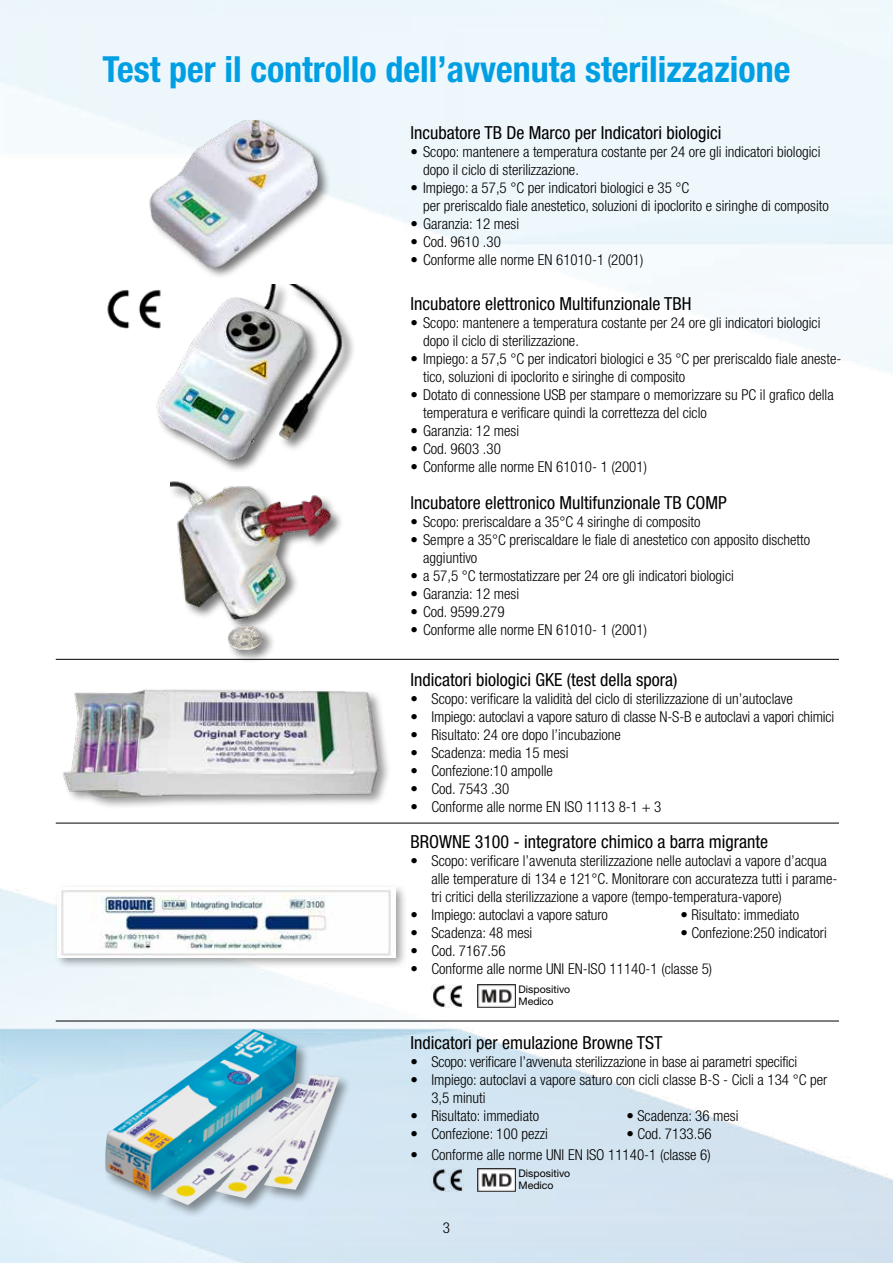
<style>
.page{position:relative;width:893px;height:1263px;background:#fff}
.page>*{position:absolute;margin:0;border:0;box-sizing:border-box;transform-origin:0 0}
.t1{font:700 condensed 36px "Helvetica Neue";color:#009fe3}
.t2{font:condensed 18px "Helvetica Neue";color:#000}
.t3{font:300 condensed 15px/18px "Helvetica Neue";color:#000}
.t4{font:10.5px/12px "Helvetica Neue";color:#000}
</style>
<div class="page">
<img style="left:0;top:0;width:893px;height:1263px">
<div style="left:54px;top:883px;width:354px;height:86px;background:#000;opacity:.38"></div>
<img style="left:58px;top:888px;width:338px;height:69px">
<img style="left:55px;top:678px;width:340px;height:133px">
<hr style="left:56px;top:823px;width:783px;height:1px;background:#000">
<hr style="left:56px;top:1021px;width:783px;height:1px;background:#000">
<div style="left:103px;top:1028px;width:249px;height:190px;background:#000;opacity:.41"></div>
<img style="left:105px;top:1029px;width:234px;height:176px">
<hr style="left:56px;top:659px;width:783px;height:1px;background:#000">
<div style="left:149px;top:118px;width:182px;height:162px;background:#f3f8fb"></div>
<img style="left:128px;top:121px;width:209px;height:156px">
<div style="left:168px;top:480px;width:176px;height:184px;background:#000;opacity:.55"></div>
<img style="left:170px;top:479px;width:166px;height:177px">
<div style="left:155px;top:282px;width:201px;height:192px;background:#000;opacity:.55"></div>
<img style="left:146px;top:284px;width:197px;height:194px">
<img style="left:105px;top:288px;width:59px;height:42px">
<img style="left:431px;top:985px;width:32px;height:22px">
<img style="left:477px;top:985px;width:38px;height:22px">
<img style="left:431px;top:1169px;width:32px;height:23px">
<img style="left:477px;top:1169px;width:38px;height:23px">
<h1 class="t1" style="left:103px;top:47px;width:689px">Test per il controllo dell’avvenuta sterilizzazione</h1>
<p class="t2" style="left:410px;top:122px;width:313px">lncubatore TB De Marco per Indicatori biologici</p>
<p class="t3" style="left:423px;top:143px;width:399px;text-indent:-13px">• Scopo: mantenere a temperatura costante per 24 ore gli indicatori biologici dopo il ciclo di sterilizzazione.</p>
<p class="t3" style="left:423px;top:179px;width:407px;text-indent:-13px">• Impiego: a 57,5 °C per indicatori biologici e 35 °C<br>per preriscaldo fiale anestetico, soluzioni di ipoclorito e siringhe di composito</p>
<p class="t3" style="left:410px;top:215px;width:110px">• Garanzia: 12 mesi</p>
<p class="t3" style="left:410px;top:233px;width:92px">• Cod. 9610 .30</p>
<p class="t3" style="left:410px;top:251px;width:235px">• Conforme alle norme EN 61010-1 (2001)</p>
<p class="t2" style="left:410px;top:294px;width:283px">Incubatore elettronico Multifunzionale TBH</p>
<p class="t3" style="left:423px;top:314px;width:399px;text-indent:-13px">• Scopo: mantenere a temperatura costante per 24 ore gli indicatori biologici dopo il ciclo di sterilizzazione.</p>
<p class="t3" style="left:423px;top:350px;width:420px;text-indent:-13px">• Impiego: a 57,5 °C per indicatori biologici e 35 °C per preriscaldo fiale aneste&shy;tico, soluzioni di ipoclorito e siringhe di composito</p>
<p class="t3" style="left:423px;top:386px;width:412px;text-indent:-13px">• Dotato di connessione USB per stampare o memorizzare su PC il grafico della temperatura e verificare quindi la correttezza del ciclo</p>
<p class="t3" style="left:410px;top:422px;width:110px">• Garanzia: 12 mesi</p>
<p class="t3" style="left:410px;top:440px;width:92px">• Cod. 9603 .30</p>
<p class="t3" style="left:410px;top:458px;width:238px">• Conforme alle norme EN 61010- 1 (2001)</p>
<p class="t2" style="left:410px;top:492px;width:318px">lncubatore elettronico Multifunzionale TB COMP</p>
<p class="t3" style="left:410px;top:513px;width:292px">• Scopo: preriscaldare a 35°C 4 siringhe di composito</p>
<p class="t3" style="left:423px;top:531px;width:389px;text-indent:-13px">• Sempre a 35°C preriscaldare le fiale di anestetico con apposito dischetto aggiuntivo</p>
<p class="t3" style="left:410px;top:567px;width:325px">• a 57,5 °C termostatizzare per 24 ore gli indicatori biologici</p>
<p class="t3" style="left:410px;top:585px;width:110px">• Garanzia: 12 mesi</p>
<p class="t3" style="left:410px;top:603px;width:96px">• Cod. 9599.279</p>
<p class="t3" style="left:410px;top:621px;width:238px">• Conforme alle norme EN 61010- 1 (2001)</p>
<p class="t2" style="left:410px;top:669px;width:269px">Indicatori biologici GKE (test della spora)</p>
<p class="t3" style="left:410px;top:690px;width:384px">• Scopo: verificare la validità del ciclo di sterilizzazione di un’autoclave</p>
<p class="t3" style="left:410px;top:708px;width:425px">• Impiego: autoclavi a vapore saturo di classe N-S-B e autoclavi a vapori chimici</p>
<p class="t3" style="left:410px;top:726px;width:212px">• Risultato: 24 ore dopo l’incubazione</p>
<p class="t3" style="left:410px;top:744px;width:160px">• Scadenza: media 15 mesi</p>
<p class="t3" style="left:410px;top:762px;width:144px">• Confezione:10 ampolle</p>
<p class="t3" style="left:410px;top:780px;width:100px">• Cod. 7543 .30</p>
<p class="t3" style="left:410px;top:798px;width:253px">• Conforme alle norme EN ISO 1113 8-1 + 3</p>
<p class="t2" style="left:410px;top:831px;width:359px">BROWNE 3100 - integratore chimico a barra migrante</p>
<p class="t3" style="left:431px;top:852px;width:408px;text-indent:-21px">• Scopo: verificare l’avvenuta sterilizzazione nelle autoclavi a vapore d’acqua alle temperature di 134 e 121°C. Monitorare con accuratezza tutti i parame&shy;tri critici della sterilizzazione a vapore (tempo-temperatura-vapore)</p>
<p class="t3" style="left:410px;top:906px;width:199px">• Impiego: autoclavi a vapore saturo</p>
<p class="t3" style="left:680px;top:906px;width:120px">• Risultato: immediato</p>
<p class="t3" style="left:410px;top:924px;width:123px">• Scadenza: 48 mesi</p>
<p class="t3" style="left:680px;top:924px;width:148px">• Confezione:250 indicatori</p>
<p class="t3" style="left:410px;top:942px;width:97px">• Cod. 7167.56</p>
<p class="t3" style="left:410px;top:960px;width:303px">• Conforme alle norme UNI EN-ISO 11140-1 (classe 5)</p>
<p class="t4" style="left:519px;top:983px;width:53px">Dispositivo<br>Medico</p>
<p class="t2" style="left:410px;top:1032px;width:254px">Indicatori per emulazione Browne TST</p>
<p class="t3" style="left:410px;top:1052px;width:388px">• Scopo: verificare l’avvenuta sterilizzazione in base ai parametri specifici</p>
<p class="t3" style="left:431px;top:1070px;width:397px;text-indent:-21px">• Impiego: autoclavi a vapore saturo con cicli classe B-S - Cicli a 134 °C per<br>3,5 minuti</p>
<p class="t3" style="left:410px;top:1106px;width:130px">• Risultato: immediato</p>
<p class="t3" style="left:626px;top:1106px;width:114px">• Scadenza: 36 mesi</p>
<p class="t3" style="left:410px;top:1124px;width:139px">• Confezione: 100 pezzi</p>
<p class="t3" style="left:626px;top:1124px;width:87px">• Cod. 7133.56</p>
<p class="t3" style="left:410px;top:1145px;width:302px">• Conforme alle norme UNI EN ISO 11140-1 (classe 6)</p>
<p class="t3" style="left:443px;top:1219px;width:9px">3</p>
<p class="t4" style="left:519px;top:1167px;width:53px">Dispositivo<br>Medico</p>
</div>
